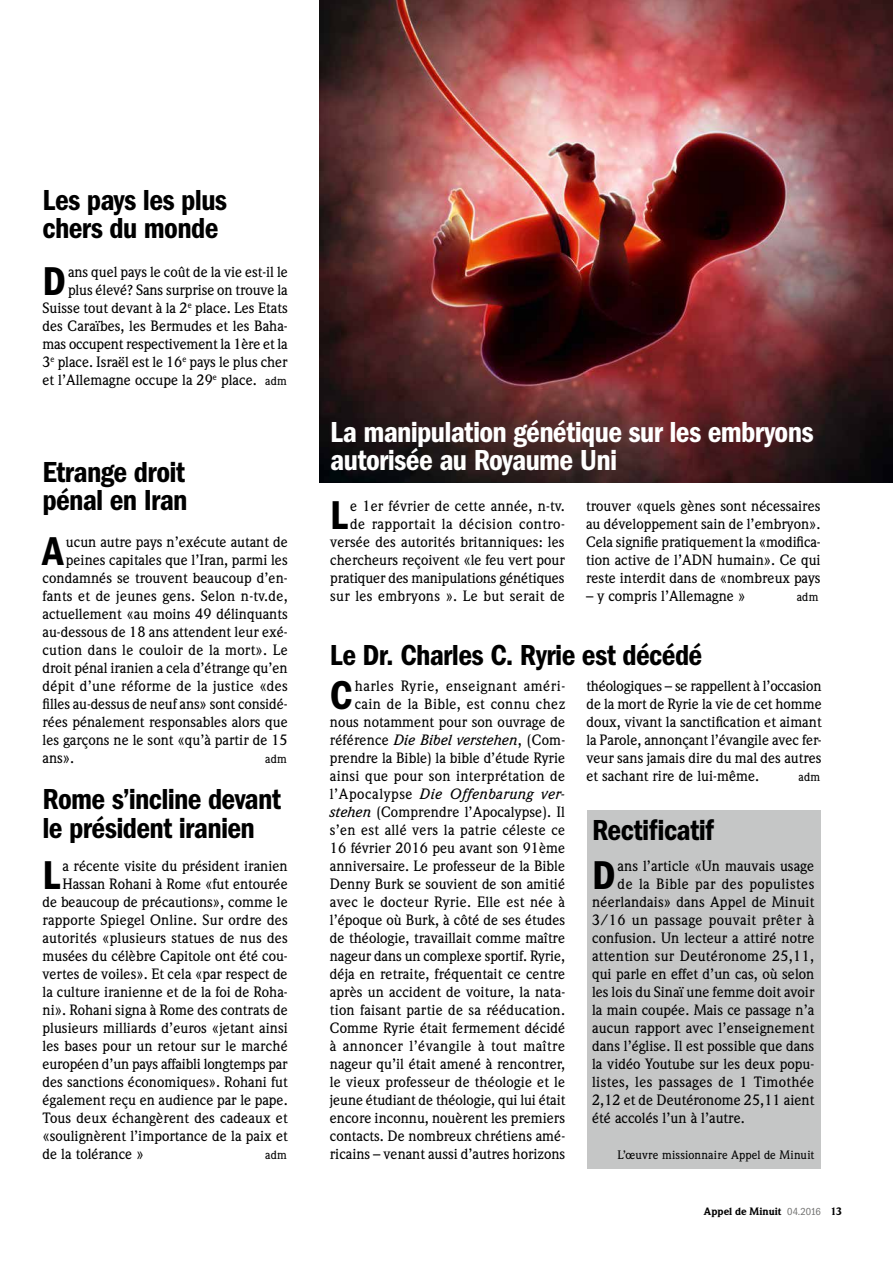
<style>
.page{position:relative;width:893px;height:1263px;background:#fff}
.page>*{position:absolute;margin:0;border:0;box-sizing:border-box;transform-origin:0 0}
.t1{font:600 condensed 41.7px "Franklin Gothic";color:#000}
.t2{font:600 condensed 30px/28.5px "Franklin Gothic";letter-spacing:-.025em;color:#000}
.t3{font:600 condensed 30px/28.5px "Franklin Gothic";letter-spacing:-.025em;color:#fff}
.t4{font:500 14.7px/18px "Weidemann";color:#000;text-align:right}
.t5{font:500 14.7px "Weidemann";letter-spacing:.025em;color:#000}
.t6{font:500 14.7px "Weidemann";letter-spacing:.02em;color:#000}
.t7{font:500 12px "Weidemann";letter-spacing:.01em;color:#000}
.t8{font:900 10.5px "Weidemann";letter-spacing:-.005em;color:#000}
.s1{font-size:12px}
.s2{font-style:italic}
.s3{font-family:"Franklin Gothic";font-weight:400;font-stretch:condensed;color:#6f6f6e}
</style>
<div class="page">
<img style="left:320px;top:0;width:573px;height:482px">
<div style="left:587px;top:810px;width:234px;height:359px;background:#c5c6c6"></div>
<h2 class="t2" style="left:43px;top:186px;width:186px">Les pays les plus chers du monde</h2>
<h1 class="t1" style="left:43px;top:257px;width:25px">D</h1>
<p class="t4" style="left:43px;top:263px;width:247px">ans quel pays le coût de la vie est-il le plus élevé? Sans surprise on trouve la Suisse tout devant à la 2<sup>e</sup> place. Les Etats des Caraïbes, les Bermudes et les Baha&shy;mas occupent respectivement la 1ère et la 3<sup>e</sup> place. Israël est le 16<sup>e</sup> pays le plus cher et l’Allemagne occupe la 29<sup>e</sup> place. <span class="s1">adm</span></p>
<h2 class="t2" style="left:43px;top:457px;width:147px">Etrange droit pénal en Iran</h2>
<h1 class="t1" style="left:43px;top:527px;width:23px">A</h1>
<p class="t4" style="left:66px;top:533px;width:223px">ucun autre pays n’exécute autant de</p>
<p class="t4" style="left:66px;top:551px;width:223px">peines capitales que l’Iran, parmi les</p>
<p class="t4" style="left:43px;top:569px;width:247px">condamnés se trouvent beaucoup d’en-</p>
<p class="t4" style="left:43px;top:587px;width:247px">fants et de jeunes gens. Selon n-tv.de,</p>
<p class="t4" style="left:43px;top:605px;width:247px">actuellement «au moins 49 délinquants</p>
<p class="t4" style="left:43px;top:623px;width:247px">au-dessous de 18 ans attendent leur exé-</p>
<p class="t4" style="left:43px;top:641px;width:247px">cution dans le couloir de la mort». Le</p>
<p class="t4" style="left:43px;top:659px;width:247px">droit pénal iranien a cela d’étrange qu’en</p>
<p class="t4" style="left:43px;top:677px;width:247px">dépit d’une réforme de la justice «des</p>
<p class="t4" style="left:43px;top:695px;width:247px">filles au-dessus de neuf ans» sont considé-</p>
<p class="t4" style="left:43px;top:713px;width:247px">rées pénalement responsables alors que</p>
<p class="t4" style="left:43px;top:731px;width:247px">les garçons ne le sont «qu’à partir de 15</p>
<p class="t4" style="left:43px;top:749px;width:33px">ans».</p>
<p class="t7" style="left:265px;top:752px;width:23px">adm</p>
<h2 class="t2" style="left:43px;top:785px;width:240px">Rome s’incline devant le président iranien</h2>
<h1 class="t1" style="left:43px;top:851px;width:19px">L</h1>
<p class="t4" style="left:62px;top:857px;width:227px">a récente visite du président iranien</p>
<p class="t4" style="left:62px;top:875px;width:227px">Hassan Rohani à Rome «fut entourée</p>
<p class="t4" style="left:43px;top:893px;width:247px">de beaucoup de précautions», comme le</p>
<p class="t4" style="left:43px;top:911px;width:247px">rapporte Spiegel Online. Sur ordre des</p>
<p class="t4" style="left:43px;top:929px;width:247px">autorités «plusieurs statues de nus des</p>
<p class="t4" style="left:43px;top:947px;width:247px">musées du célèbre Capitole ont été cou-</p>
<p class="t4" style="left:43px;top:965px;width:247px">vertes de voiles». Et cela «par respect de</p>
<p class="t4" style="left:43px;top:983px;width:247px">la culture iranienne et de la foi de Roha-</p>
<p class="t4" style="left:43px;top:1001px;width:247px">ni». Rohani signa à Rome des contrats de</p>
<p class="t4" style="left:43px;top:1019px;width:247px">plusieurs milliards d’euros «jetant ainsi</p>
<p class="t4" style="left:43px;top:1037px;width:247px">les bases pour un retour sur le marché</p>
<p class="t4" style="left:43px;top:1055px;width:247px">européen d’un pays affaibli longtemps par</p>
<p class="t4" style="left:43px;top:1073px;width:247px">des sanctions économiques». Rohani fut</p>
<p class="t4" style="left:43px;top:1091px;width:247px">également reçu en audience par le pape.</p>
<p class="t4" style="left:43px;top:1109px;width:247px">Tous deux échangèrent des cadeaux et</p>
<p class="t4" style="left:43px;top:1127px;width:247px">«soulignèrent l’importance de la paix et</p>
<p class="t4" style="left:43px;top:1145px;width:103px">de la tolérance »</p>
<p class="t7" style="left:265px;top:1148px;width:23px">adm</p>
<h2 class="t3" style="left:330px;top:418px;width:485px">La manipulation génétique sur les embryons autorisée au Royaume Uni</h2>
<h1 class="t1" style="left:330px;top:491px;width:19px">L</h1>
<p class="t4" style="left:330px;top:497px;width:236px">e 1er février de cette année, n-tv.<br>de rapportait la décision contro&shy;versée des autorités britanniques: les chercheurs reçoivent «le feu vert pour pratiquer des manipulations génétiques sur les embryons ». Le but serait de</p>
<p class="t4" style="left:586px;top:497px;width:236px;text-align:justify">trouver «quels gènes sont nécessaires au développement sain de l’embryon».<br>Cela signifie pratiquement la «modifica&shy;tion active de l’ADN humain». Ce qui reste interdit dans de «nombreux pays</p>
<p class="t4" style="left:586px;top:587px;width:161px">– y compris l’Allemagne »</p>
<p class="t7" style="left:797px;top:590px;width:23px">adm</p>
<h2 class="t2" style="left:330px;top:641px;width:374px">Le Dr. Charles C. Ryrie est décédé</h2>
<h1 class="t1" style="left:330px;top:671px;width:24px">C</h1>
<p class="t4" style="left:330px;top:677px;width:237px">harles Ryrie, enseignant améri&shy;cain de la Bible, est connu chez nous notamment pour son ouvrage de référence <span class="s2">Die Bibel verstehen</span>, (Com&shy;prendre la Bible) la bible d’étude Ryrie ainsi que pour son interprétation de l’Apocalypse <span class="s2">Die Offenbarung ver&shy;stehen</span> (Comprendre l’Apocalypse). Il s’en est allé vers la patrie céleste ce 16 février 2016 peu avant son 91ème anniversaire. Le professeur de la Bible Denny Burk se souvient de son amitié avec le docteur Ryrie. Elle est née à l’époque où Burk, à côté de ses études de théologie, travaillait comme maître nageur dans un complexe sportif. Ryrie, déja en retraite, fréquentait ce centre après un accident de voiture, la nata&shy;tion faisant partie de sa rééducation.<br>Comme Ryrie était fermement décidé à annoncer l’évangile à tout maître nageur qu’il était amené à rencontrer, le vieux professeur de théologie et le jeune étudiant de théologie, qui lui était encore inconnu, nouèrent les premiers contacts. De nombreux chrétiens amé&shy;ricains – venant aussi d’autres horizons</p>
<p class="t4" style="left:586px;top:677px;width:237px;text-align:justify">théologiques – se rappellent à l’occasion de la mort de Ryrie la vie de cet homme doux, vivant la sanctification et aimant la Parole, annonçant l’évangile avec fer&shy;veur sans jamais dire du mal des autres et sachant rire de lui-même.</p>
<p class="t7" style="left:799px;top:770px;width:23px">adm</p>
<h2 class="t2" style="left:592px;top:816px;width:123px">Rectificatif</h2>
<h1 class="t1" style="left:592px;top:851px;width:25px">D</h1>
<p class="t4" style="left:618px;top:857px;width:198px">ans l’article «Un mauvais usage</p>
<p class="t5" style="left:618px;top:875px;width:198px">de la Bible par des populistes</p>
<p class="t4" style="left:592px;top:893px;width:224px">néerlandais» dans Appel de Minuit</p>
<p class="t5" style="left:592px;top:911px;width:224px">3/16 un passage pouvait prêter à</p>
<p class="t4" style="left:592px;top:929px;width:224px">confusion. Un lecteur a attiré notre</p>
<p class="t4" style="left:592px;top:947px;width:224px">attention sur Deutéronome 25,11,</p>
<p class="t4" style="left:592px;top:965px;width:224px">qui parle en effet d’un cas, où selon</p>
<p class="t4" style="left:592px;top:983px;width:224px">les lois du Sinaï une femme doit avoir</p>
<p class="t4" style="left:592px;top:1001px;width:224px">la main coupée. Mais ce passage n’a</p>
<p class="t4" style="left:592px;top:1019px;width:224px">aucun rapport avec l’enseignement</p>
<p class="t4" style="left:592px;top:1037px;width:224px">dans l’église. Il est possible que dans</p>
<p class="t4" style="left:592px;top:1055px;width:224px">la vidéo Youtube sur les deux popu-</p>
<p class="t6" style="left:592px;top:1073px;width:224px">listes, les passages de 1 Timothée</p>
<p class="t4" style="left:592px;top:1091px;width:224px">2,12 et de Deutéronome 25,11 aient</p>
<p class="t4" style="left:592px;top:1109px;width:154px">été accolés l’un à l’autre.</p>
<p class="t7" style="left:618px;top:1148px;width:198px">L’œuvre missionnaire Appel de Minuit</p>
<p class="t8" style="left:704px;top:1204px;width:139px">Appel de Minuit <span class="s3">04.2016</span> 13</p>
</div>
